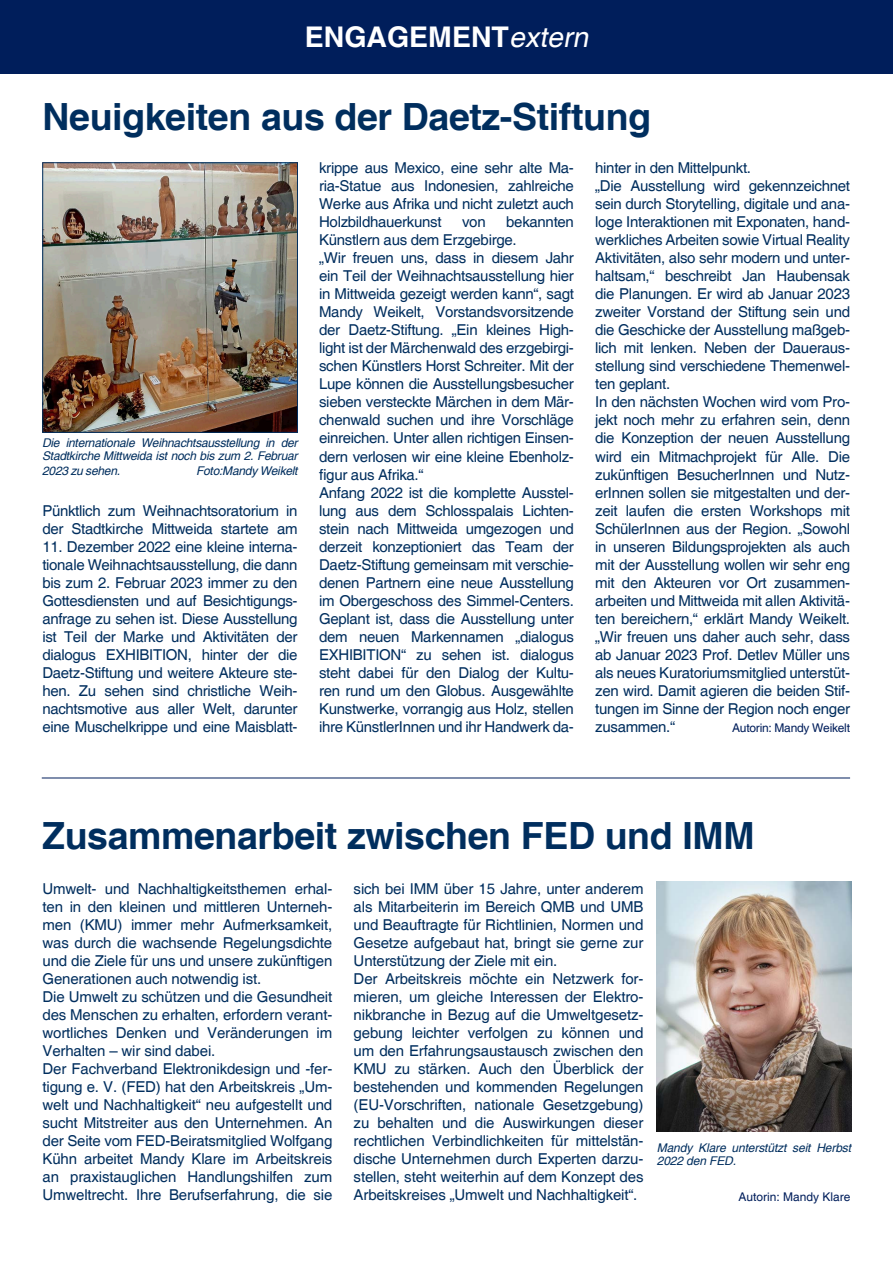
<style>
.page{position:relative;width:893px;height:1263px;background:#fff}
.page>*{position:absolute;margin:0;border:0;box-sizing:border-box;transform-origin:0 0}
.t1{font:700 37.5px "Helvetica";letter-spacing:-.01em;color:#002e5e}
.t2{font:700 28.5px "Helvetica";color:#fff}
.t3{font:15px/18px "Helvetica";letter-spacing:-.02em;color:#002e5e}
.t4{font:italic 12px/13.5px "Helvetica";letter-spacing:-.02em;color:#002e5e}
.t5{font:12px "Helvetica";letter-spacing:-.02em;color:#001e5b}
.t6{font:12px "Helvetica";color:#001e5b}
.s1{font-weight:400;font-style:italic}
</style>
<div class="page">
<div style="left:0;top:0;width:893px;height:73px;background:#001e5b"></div>
<img style="left:45px;top:165px;width:251px;height:266px">
<div style="left:43px;top:163px;width:255px;height:270px;border:1px solid #002e5e"></div>
<hr style="left:42px;top:778px;width:808px;height:1px;background:#001e5b">
<img style="left:657px;top:881px;width:194px;height:250px">
<h2 class="t2" style="left:305px;top:20px;width:291px">ENGAGEMENT<span class="s1">extern</span></h2>
<h1 class="t1" style="left:43px;top:94px;width:610px">Neuigkeiten aus der Daetz-Stiftung</h1>
<p class="t4" style="left:42px;top:436px;width:257px">Die internationale Weihnachtsausstellung in der<br>Stadtkirche Mittweida ist noch bis zum 2. Februar</p>
<p class="t4" style="left:42px;top:465px;width:80px">2023 zu sehen.</p>
<p class="t4" style="left:196px;top:465px;width:103px">Foto:Mandy Weikelt</p>
<p class="t3" style="left:42px;top:503px;width:257px">Pünktlich zum Weihnachtsoratorium in der Stadtkirche Mittweida startete am</p>
<p class="t3" style="left:42px;top:539px;width:257px;text-align:justify">11. Dezember 2022 eine kleine interna&shy;tionale Weihnachtsausstellung, die dann bis zum 2. Februar 2023 immer zu den Gottesdiensten und auf Besichtigungs&shy;anfrage zu sehen ist. Diese Ausstellung ist Teil der Marke und Aktivitäten der dialogus EXHIBITION, hinter der die Daetz-Stiftung und weitere Akteure ste&shy;hen. Zu sehen sind christliche Weih&shy;nachtsmotive aus aller Welt, darunter eine Muschelkrippe und eine Maisblatt-</p>
<p class="t3" style="left:319px;top:160px;width:256px;text-align:justify">krippe aus Mexico, eine sehr alte Ma&shy;ria-Statue aus Indonesien, zahlreiche Werke aus Afrika und nicht zuletzt auch Holzbildhauerkunst</p>
<p class="t3" style="left:319px;top:214px;width:256px;text-indent:187px">bekannten Künstlern aus dem Erzgebirge.<br>„Wir freuen uns, dass in diesem Jahr ein Teil der Weihnachtsausstellung hier in Mittweida gezeigt werden kann“, sagt Mandy Weikelt, Vorstandsvorsitzende der Daetz-Stiftung. „Ein kleines High&shy;light ist der Märchenwald des erzgebirgi&shy;schen Künstlers Horst Schreiter. Mit der Lupe können die Ausstellungsbesucher sieben versteckte Märchen in dem Mär&shy;chenwald suchen und ihre Vorschläge einreichen. Unter allen richtigen Einsen&shy;dern verlosen wir eine kleine Ebenholz&shy;figur aus Afrika.“<br>Anfang 2022 ist die komplette Ausstel&shy;lung aus dem Schlosspalais Lichten&shy;stein nach Mittweida umgezogen und derzeit konzeptioniert das Team der Daetz-Stiftung gemeinsam mit verschie&shy;denen Partnern eine neue Ausstellung im Obergeschoss des Simmel-Centers.<br>Geplant ist, dass die Ausstellung unter dem neuen Markennamen „dialogus EXHIBITION“ zu sehen ist. dialogus steht dabei für den Dialog der Kultu&shy;ren rund um den Globus. Ausgewählte Kunstwerke, vorrangig aus Holz, stellen ihre KünstlerInnen und ihr Handwerk da-</p>
<p class="t3" style="left:462px;top:214px;width:25px">von</p>
<p class="t3" style="left:595px;top:160px;width:256px">hinter in den Mittelpunkt.<br>„Die Ausstellung wird gekennzeichnet sein durch Storytelling, digitale und ana&shy;loge Interaktionen mit Exponaten, hand&shy;werkliches Arbeiten sowie Virtual Reality Aktivitäten, also sehr modern und unter&shy;haltsam,“ beschreibt Jan Haubensak die Planungen. Er wird ab Januar 2023 zweiter Vorstand der Stiftung sein und die Geschicke der Ausstellung maßgeb&shy;lich mit lenken. Neben der Daueraus&shy;stellung sind verschiedene Themenwel&shy;ten geplant.<br>In den nächsten Wochen wird vom Pro&shy;jekt noch mehr zu erfahren sein, denn die Konzeption der neuen Ausstellung wird ein Mitmachprojekt für Alle. Die zukünftigen BesucherInnen und Nutz&shy;erInnen sollen sie mitgestalten und der&shy;zeit laufen die ersten Workshops mit SchülerInnen aus der Region. „Sowohl in unseren Bildungsprojekten als auch mit der Ausstellung wollen wir sehr eng mit den Akteuren vor Ort zusammen&shy;arbeiten und Mittweida mit allen Aktivitä&shy;ten bereichern,“ erklärt Mandy Weikelt. „Wir freuen uns daher auch sehr, dass ab Januar 2023 Prof. Detlev Müller uns als neues Kuratoriumsmitglied unterstüt&shy;zen wird. Damit agieren die beiden Stif&shy;tungen im Sinne der Region noch enger zusammen.“</p>
<p class="t5" style="left:732px;top:720px;width:119px">Autorin: Mandy Weikelt</p>
<h1 class="t1" style="left:42px;top:813px;width:714px">Zusammenarbeit zwischen FED und IMM</h1>
<p class="t3" style="left:43px;top:880px;width:291px">Umwelt- und Nachhaltigkeitsthemen erhal&shy;ten in den kleinen und mittleren Unterneh&shy;men (KMU) immer mehr Aufmerksamkeit, was durch die wachsende Regelungsdichte und die Ziele für uns und unsere zukünftigen Generationen auch notwendig ist.<br>Die Umwelt zu schützen und die Gesundheit des Menschen zu erhalten, erfordern verant&shy;wortliches Denken und Veränderungen im Verhalten – wir sind dabei.<br>Der Fachverband Elektronikdesign und -fer&shy;tigung e. V. (FED) hat den Arbeitskreis „Um&shy;welt und Nachhaltigkeit“ neu aufgestellt und sucht Mitstreiter aus den Unternehmen. An der Seite vom FED-Beiratsmitglied Wolfgang Kühn arbeitet Mandy Klare im Arbeitskreis an praxistauglichen Handlungshilfen zum Umweltrecht. Ihre Berufserfahrung, die sie</p>
<p class="t3" style="left:354px;top:880px;width:291px">sich bei IMM über 15 Jahre, unter anderem als Mitarbeiterin im Bereich QMB und UMB und Beauftragte für Richtlinien, Normen und Gesetze aufgebaut hat, bringt sie gerne zur Unterstützung der Ziele mit ein.<br>Der Arbeitskreis möchte ein Netzwerk for&shy;mieren, um gleiche Interessen der Elektro&shy;nikbranche in Bezug auf die Umweltgesetz&shy;gebung leichter verfolgen zu können und um den Erfahrungsaustausch zwischen den KMU zu stärken. Auch den Überblick der bestehenden und kommenden Regelungen (EU-Vorschriften, nationale Gesetzgebung) zu behalten und die Auswirkungen dieser rechtlichen Verbindlichkeiten für mittelstän&shy;dische Unternehmen durch Experten darzu&shy;stellen, steht weiterhin auf dem Konzept des Arbeitskreises „Umwelt und Nachhaltigkeit“.</p>
<p class="t4" style="left:657px;top:1141px;width:196px">Mandy Klare unterstützt seit Herbst<br>2022 den FED.</p>
<p class="t6" style="left:738px;top:1190px;width:114px">Autorin: Mandy Klare</p>
</div>
